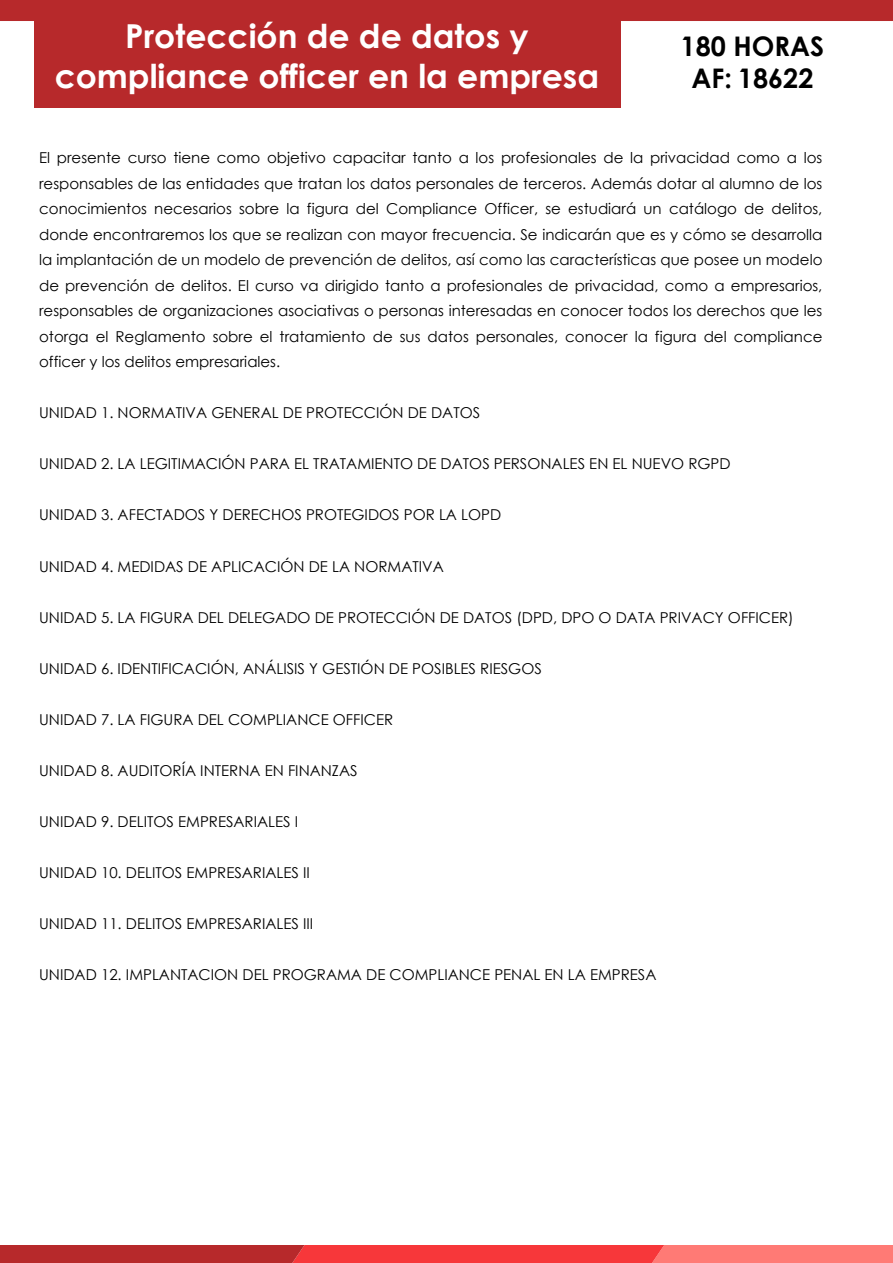
<style>
.page{position:relative;width:893px;height:1263px;background:#fff}
.page>*{position:absolute;margin:0;border:0;box-sizing:border-box;transform-origin:0 0}
.t1{font:700 33px/39.6px "Century Gothic";color:#fff;text-align:center}
.t2{font:700 27px/32.4px "Century Gothic";color:#000;text-align:center}
.t3{font:15px/25.5px "Century Gothic";color:#000;text-align:justify}
</style>
<div class="page">
<div style="left:0;top:0;width:893px;height:21px;background:#b7292b"></div>
<div style="left:34px;top:0;width:586px;height:107px;background:#b7292b"></div>
<svg style="left:0;top:1245px;width:893px;height:18px;background:#e34444"></svg>
<h1 class="t1" style="left:55px;top:15px;width:546px">Protección de de datos y compliance officer en la empresa</h1>
<h2 class="t2" style="left:681px;top:29px;width:145px">180 HORAS<br>AF: 18622</h2>
<p class="t3" style="left:39px;top:145px;width:785px">El presente curso tiene como objetivo capacitar tanto a los profesionales de la privacidad como a los responsables de las entidades que tratan los datos personales de terceros. Además dotar al alumno de los conocimientos necesarios sobre la figura del Compliance Officer, se estudiará un catálogo de delitos, donde encontraremos los que se realizan con mayor frecuencia. Se indicarán que es y cómo se desarrolla la implantación de un modelo de prevención de delitos, así como las características que posee un modelo de prevención de delitos. El curso va dirigido tanto a profesionales de privacidad, como a empresarios, responsables de organizaciones asociativas o personas interesadas en conocer todos los derechos que les otorga el Reglamento sobre el tratamiento de sus datos personales, conocer la figura del compliance officer y los delitos empresariales.</p>
<p class="t3" style="left:39px;top:400px;width:443px">UNIDAD 1. NORMATIVA GENERAL DE PROTECCIÓN DE DATOS</p>
<p class="t3" style="left:39px;top:451px;width:693px">UNIDAD 2. LA LEGITIMACIÓN PARA EL TRATAMIENTO DE DATOS PERSONALES EN EL NUEVO RGPD</p>
<p class="t3" style="left:39px;top:502px;width:464px">UNIDAD 3. AFECTADOS Y DERECHOS PROTEGIDOS POR LA LOPD</p>
<p class="t3" style="left:39px;top:553px;width:406px">UNIDAD 4. MEDIDAS DE APLICACIÓN DE LA NORMATIVA</p>
<p class="t3" style="left:39px;top:604px;width:756px">UNIDAD 5. LA FIGURA DEL DELEGADO DE PROTECCIÓN DE DATOS (DPD, DPO O DATA PRIVACY OFFICER)</p>
<p class="t3" style="left:39px;top:655px;width:504px">UNIDAD 6. IDENTIFICACIÓN, ANÁLISIS Y GESTIÓN DE POSIBLES RIESGOS</p>
<p class="t3" style="left:39px;top:706px;width:356px">UNIDAD 7. LA FIGURA DEL COMPLIANCE OFFICER</p>
<p class="t3" style="left:39px;top:757px;width:320px">UNIDAD 8. AUDITORÍA INTERNA EN FINANZAS</p>
<p class="t3" style="left:39px;top:808px;width:261px">UNIDAD 9. DELITOS EMPRESARIALES I</p>
<p class="t3" style="left:39px;top:859px;width:272px">UNIDAD 10. DELITOS EMPRESARIALES II</p>
<p class="t3" style="left:39px;top:910px;width:276px">UNIDAD 11. DELITOS EMPRESARIALES III</p>
<p class="t3" style="left:39px;top:961px;width:619px">UNIDAD 12. IMPLANTACION DEL PROGRAMA DE COMPLIANCE PENAL EN LA EMPRESA</p>
</div>
